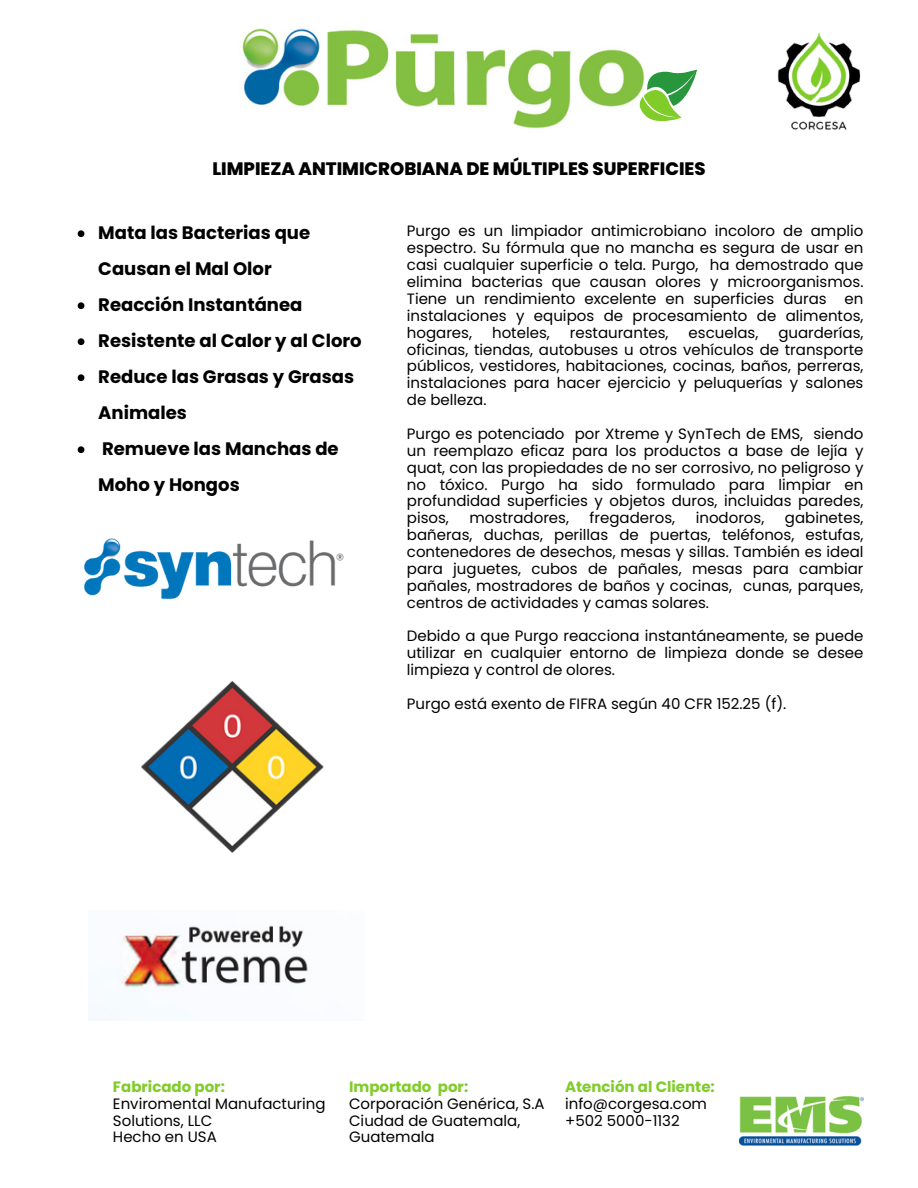
<style>
.page{position:relative;width:918px;height:1188px;background:#fff}
.page>*{position:absolute;margin:0;border:0;box-sizing:border-box;transform-origin:0 0}
.t1{font:700 18px/36px "Poppins";color:#000}
.t2{font:800 18px "Poppins";color:#000}
.t3{font:15px/16.8px "Poppins";color:#000;text-align:justify}
.t4{font:700 15px "Poppins";color:#80cc28}
</style>
<div class="page">
<img style="left:141px;top:682px;width:183px;height:171px">
<img style="left:242px;top:28px;width:400px;height:101px">
<svg style="left:636px;top:66px;width:61px;height:62px"></svg>
<img style="left:84px;top:538px;width:260px;height:62px">
<img style="left:94px;top:925px;width:214px;height:91px">
<svg style="left:78px;top:230px;width:6px;height:7px"></svg>
<svg style="left:78px;top:302px;width:6px;height:7px"></svg>
<svg style="left:78px;top:338px;width:6px;height:7px"></svg>
<svg style="left:78px;top:374px;width:6px;height:7px"></svg>
<svg style="left:78px;top:446px;width:6px;height:7px"></svg>
<img style="left:739px;top:1096px;width:125px;height:50px">
<img style="left:777px;top:32px;width:84px;height:98px">
<p class="t2" style="left:212px;top:156px;width:495px">LIMPIEZA ANTIMICROBIANA DE MÚLTIPLES SUPERFICIES</p>
<p class="t1" style="left:98px;top:215px;width:214px">Mata las Bacterias que<br>Causan el Mal Olor</p>
<p class="t1" style="left:98px;top:287px;width:206px">Reacción Instantánea</p>
<p class="t1" style="left:98px;top:323px;width:265px">Resistente al Calor y al Cloro</p>
<p class="t1" style="left:98px;top:359px;width:258px">Reduce las Grasas y Grasas<br>Animales</p>
<p class="t1" style="left:98px;top:431px;width:242px">Remueve las Manchas de<br>Moho y Hongos</p>
<p class="t3" style="left:407px;top:223px;width:458px">Purgo es un limpiador antimicrobiano incoloro de amplio espectro. Su fórmula que no mancha es segura de usar en casi cualquier superficie o tela. Purgo, ha demostrado que elimina bacterias que causan olores y microorganismos.<br>Tiene un rendimiento excelente en superficies duras en instalaciones y equipos de procesamiento de alimentos, hogares,</p>
<p class="t3" style="left:407px;top:324px;width:458px;text-indent:371px">guarderías, oficinas, tiendas, autobuses u otros vehículos de transporte públicos, vestidores, habitaciones, cocinas, baños, perreras, instalaciones para hacer ejercicio y peluquerías y salones de belleza.</p>
<p class="t3" style="left:407px;top:425px;width:458px">Purgo es potenciado por Xtreme y SynTech de EMS, siendo un reemplazo eficaz para los productos a base de lejía y quat, con las propiedades de no ser corrosivo, no peligroso y no tóxico. Purgo ha sido formulado para limpiar en profundidad superficies y objetos duros, incluidas paredes, pisos,</p>
<p class="t3" style="left:492px;top:324px;width:59px">hoteles,</p>
<p class="t3" style="left:570px;top:324px;width:100px">restaurantes,</p>
<p class="t3" style="left:689px;top:324px;width:71px">escuelas,</p>
<p class="t3" style="left:470px;top:510px;width:101px">mostradores,</p>
<p class="t3" style="left:590px;top:510px;width:87px">fregaderos,</p>
<p class="t3" style="left:696px;top:510px;width:70px">inodoros,</p>
<p class="t3" style="left:407px;top:510px;width:458px;text-indent:378px">gabinetes, bañeras, duchas, perillas de puertas, teléfonos, estufas, contenedores de desechos, mesas y sillas. También es ideal para juguetes, cubos de pañales, mesas para cambiar pañales, mostradores de baños y cocinas, cunas, parques, centros de actividades y camas solares.</p>
<p class="t3" style="left:407px;top:628px;width:458px">Debido a que Purgo reacciona instantáneamente, se puede utilizar en cualquier entorno de limpieza donde se desee limpieza y control de olores.</p>
<p class="t3" style="left:407px;top:695px;width:381px">Purgo está exento de FIFRA según 40 CFR 152.25 (f).</p>
<p class="t4" style="left:113px;top:1076px;width:113px">Fabricado por:</p>
<p class="t3" style="left:113px;top:1095px;width:214px">Enviromental Manufacturing</p>
<p class="t3" style="left:113px;top:1112px;width:101px">Solutions, LLC</p>
<p class="t3" style="left:113px;top:1129px;width:105px">Hecho en USA</p>
<p class="t4" style="left:349px;top:1076px;width:121px">Importado por:</p>
<p class="t3" style="left:349px;top:1095px;width:197px">Corporación Genérica, S.A</p>
<p class="t3" style="left:349px;top:1112px;width:173px">Ciudad de Guatemala,</p>
<p class="t3" style="left:349px;top:1129px;width:87px">Guatemala</p>
<p class="t4" style="left:565px;top:1076px;width:151px">Atención al Cliente:</p>
<p class="t3" style="left:565px;top:1095px;width:143px">info@corgesa.com</p>
<p class="t3" style="left:565px;top:1112px;width:116px">+502 5000-1132</p>
</div>
